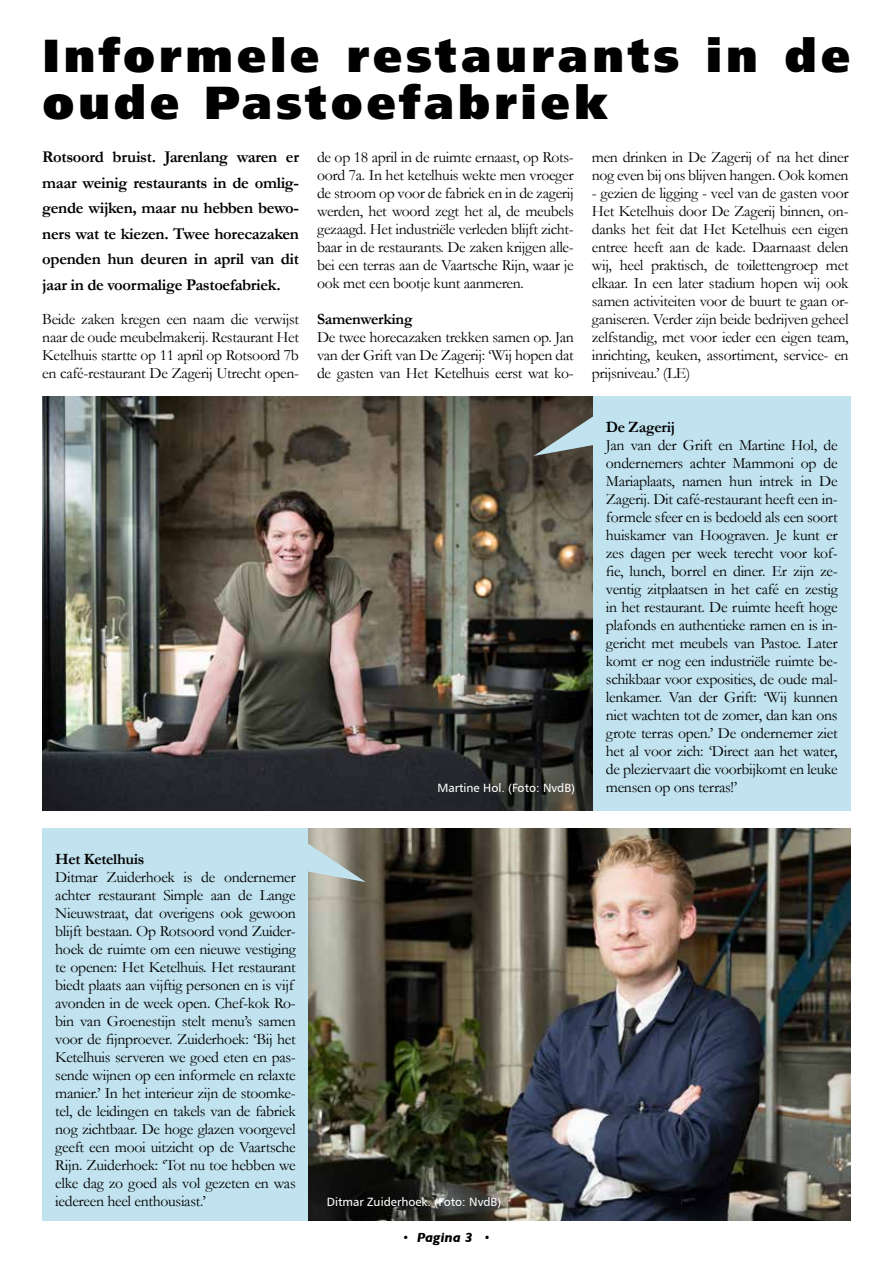
<style>
.page{position:relative;width:893px;height:1263px;background:#fff}
.page>*{position:absolute;margin:0;border:0;box-sizing:border-box;transform-origin:0 0}
.t1{font:46.5px/46.5px "Humanist 777 BT Extra Black B";letter-spacing:.075em;color:#000}
.t2{font:700 16.5px/25.5px "Garamond";letter-spacing:-.02em;color:#000;text-align:justify}
.t3{font:15.75px/18px "Garamond";letter-spacing:-.02em;color:#000;text-align:justify}
.t4{font:700 15.75px "Garamond";letter-spacing:-.02em;color:#000}
.t5{font:italic 700 13.5px "Gill Sans";color:#000}
.t6{font:12px "Humanist 777 BT Roman B";color:#fff}
.s1{font-weight:300;font-style:normal}
</style>
<div class="page">
<div style="left:43px;top:828px;width:266px;height:392px;background:#c1e2ef"></div>
<img style="left:309px;top:828px;width:541px;height:392px">
<img style="left:43px;top:396px;width:550px;height:414px">
<svg style="left:534px;top:414px;width:59px;height:42px;background:#737876"></svg>
<svg style="left:308px;top:840px;width:58px;height:42px;background:#a3aba6"></svg>
<div style="left:593px;top:396px;width:257px;height:414px;background:#c1e2ef"></div>
<h1 class="t1" style="left:43px;top:32px;width:809px">Informele restaurants in de oude Pastoefabriek</h1>
<p class="t2" style="left:42px;top:144px;width:258px">Rotsoord bruist. Jarenlang waren er maar weinig restaurants in de omlig&shy;gende wijken, maar nu hebben bewo&shy;ners wat te kiezen. Twee horecazaken openden hun deuren in april van dit jaar in de voormalige Pastoefabriek.</p>
<p class="t3" style="left:42px;top:310px;width:258px">Beide zaken kregen een naam die verwijst naar de oude meubelmakerij. Restaurant Het Ketelhuis startte op 11 april op Rotsoord 7b en café-restaurant De Zagerij Utrecht open-</p>
<p class="t3" style="left:317px;top:148px;width:258px">de op 18 april in de ruimte ernaast, op Rots&shy;oord 7a. In het ketelhuis wekte men vroeger de stroom op voor de fabriek en in de zagerij werden, het woord zegt het al, de meubels gezaagd. Het industriële verleden blijft zicht&shy;baar in de restaurants. De zaken krijgen alle&shy;bei een terras aan de Vaartsche Rijn, waar je ook met een bootje kunt aanmeren.</p>
<p class="t4" style="left:317px;top:308px;width:97px">Samenwerking</p>
<p class="t3" style="left:317px;top:328px;width:258px">De twee horecazaken trekken samen op. Jan van der Grift van De Zagerij: ‘Wij hopen dat de gasten van Het Ketelhuis eerst wat ko-</p>
<p class="t3" style="left:592px;top:148px;width:258px">men drinken in De Zagerij of na het diner nog even bij ons blijven hangen. Ook komen</p>
<p class="t3" style="left:592px;top:184px;width:258px">- gezien de ligging - veel van de gasten voor Het Ketelhuis door De Zagerij binnen, on&shy;danks het feit dat Het Ketelhuis een eigen entree heeft aan de kade. Daarnaast delen wij, heel praktisch, de toilettengroep met elkaar. In een later stadium hopen wij ook samen activiteiten voor de buurt te gaan or&shy;ganiseren. Verder zijn beide bedrijven geheel zelfstandig, met voor ieder een eigen team, inrichting, keuken, assortiment, service- en prijsniveau.’ (LE)</p>
<p class="t4" style="left:606px;top:416px;width:70px">De Zagerij</p>
<p class="t3" style="left:606px;top:436px;width:233px">Jan van der Grift en Martine Hol, de ondernemers achter Mammoni op de Mariaplaats, namen hun intrek in De Zagerij. Dit café-restaurant heeft een in&shy;formele sfeer en is bedoeld als een soort huiskamer van Hoograven. Je kunt er zes dagen per week terecht voor kof&shy;fie, lunch, borrel en diner. Er zijn ze&shy;ventig zitplaatsen in het café en zestig in het restaurant. De ruimte heeft hoge plafonds en authentieke ramen en is in&shy;gericht met meubels van Pastoe. Later komt er nog een industriële ruimte be&shy;schikbaar voor exposities, de oude mal&shy;lenkamer. Van der Grift: ‘Wij kunnen niet wachten tot de zomer, dan kan ons grote terras open.’ De ondernemer ziet het al voor zich: ‘Direct aan het water, de pleziervaart die voorbijkomt en leuke</p>
<p class="t4" style="left:55px;top:848px;width:91px">Het Ketelhuis</p>
<p class="t3" style="left:55px;top:868px;width:242px;text-align:left">Ditmar Zuiderhoek is de ondernemer achter restaurant Simple aan de Lange Nieuwstraat, dat overigens ook gewoon blijft bestaan. Op Rotsoord vond Zuider&shy;hoek de ruimte om een nieuwe vestiging te openen: Het Ketelhuis. Het restaurant biedt plaats aan vijftig personen en is vijf avonden in de week open. Chef-kok Ro&shy;bin van Groenestijn stelt menu’s samen voor de fijnproever. Zuiderhoek: ‘Bij het Ketelhuis serveren we goed eten en pas&shy;sende wijnen op een informele en relaxte manier.’ In het interieur zijn de stoomke&shy;tel, de leidingen en takels van de fabriek nog zichtbaar. De hoge glazen voorgevel geeft een mooi uitzicht op de Vaartsche Rijn. Zuiderhoek: ‘Tot nu toe hebben we elke dag zo goed als vol gezeten en was iedereen heel enthousiast.’</p>
<p class="t6" style="left:437px;top:780px;width:139px">Martine Hol. (Foto: NvdB)</p>
<p class="t3" style="left:606px;top:778px;width:133px">mensen op ons terras!’</p>
<p class="t6" style="left:327px;top:1194px;width:176px">Ditmar Zuiderhoek. (Foto: NvdB)</p>
<p class="t5" style="left:402px;top:1230px;width:90px"><span class="s1">•</span> Pagina 3 <span class="s1">•</span></p>
</div>
